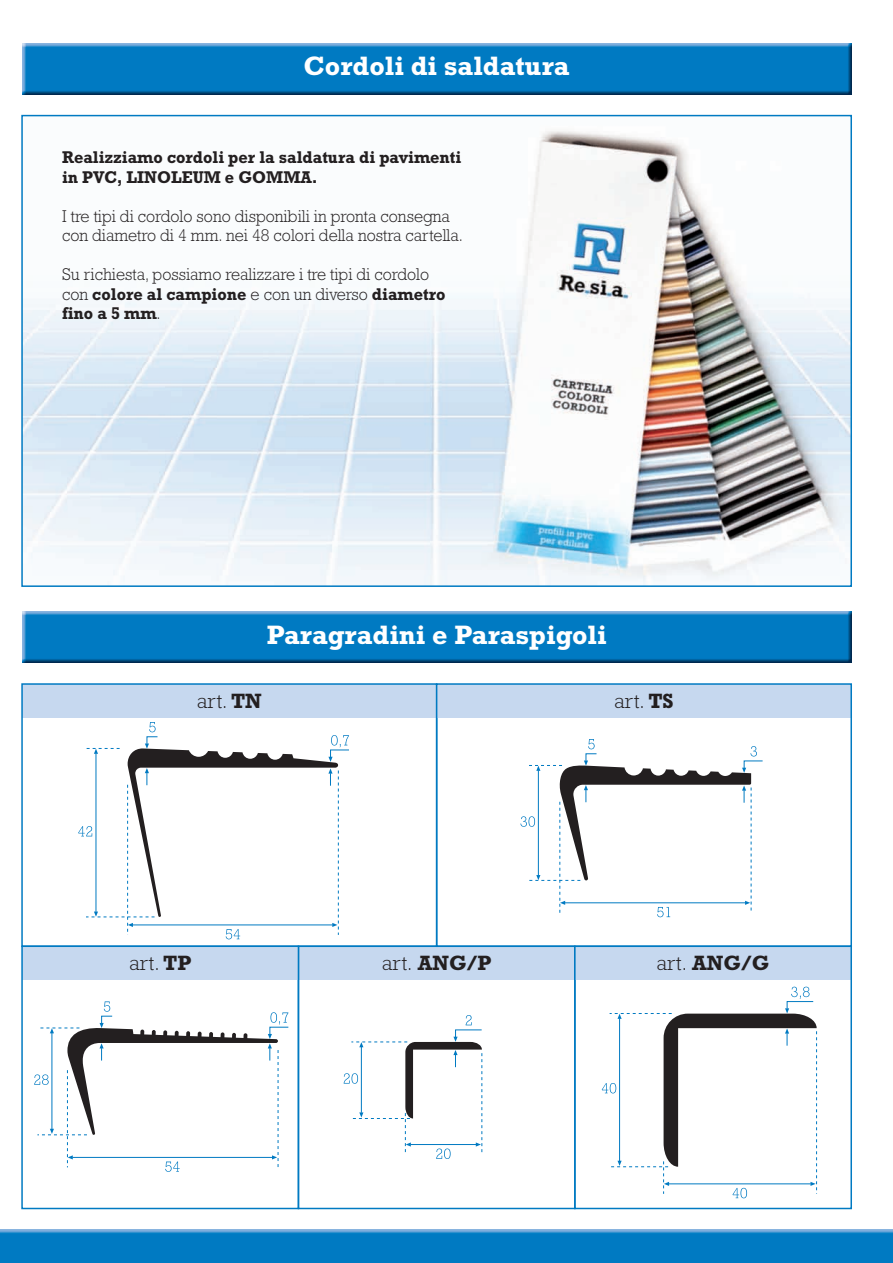
<style>
.page{position:relative;width:893px;height:1263px;background:#fff}
.page>*{position:absolute;margin:0;border:0;box-sizing:border-box;transform-origin:0 0}
.t1{font:700 27px "Rockwell";color:#fff}
.t2{font:700 21px "Rockwell";color:#231f20}
.t3{font:300 21px "Rockwell";color:#231f20}
.t4{font:300 17.25px/19.5px "Rockwell";color:#231f20;scale:.95 1}
.t5{font:700 17.25px/19.5px "Rockwell";color:#231f20;scale:.95 1}
.s1{font-weight:700}
.s2{font-weight:300}
</style>
<div class="page">
<img style="left:22px;top:612px;width:829px;height:51px">
<div style="left:298px;top:946px;width:277px;height:33px;background:#c6d8ef"></div>
<svg style="left:344px;top:1015px;width:139px;height:144px"></svg>
<div style="left:575px;top:946px;width:276px;height:33px;background:#c6d8ef"></div>
<div style="left:574px;top:945px;width:278px;height:264px;border:2px solid #007ac2"></div>
<svg style="left:602px;top:987px;width:215px;height:211px"></svg>
<img style="left:0;top:1229px;width:893px;height:34px">
<div style="left:22px;top:684px;width:415px;height:33px;background:#c6d8ef"></div>
<div style="left:21px;top:683px;width:416px;height:264px;border:2px solid #007ac2"></div>
<svg style="left:78px;top:722px;width:271px;height:217px"></svg>
<div style="left:437px;top:684px;width:414px;height:33px;background:#c6d8ef"></div>
<div style="left:436px;top:683px;width:416px;height:264px;border:2px solid #007ac2"></div>
<svg style="left:520px;top:739px;width:243px;height:178px"></svg>
<div style="left:22px;top:946px;width:276px;height:33px;background:#c6d8ef"></div>
<div style="left:21px;top:945px;width:278px;height:264px;border:2px solid #007ac2"></div>
<svg style="left:34px;top:1001px;width:255px;height:171px"></svg>
<img style="left:24px;top:131px;width:825px;height:453px">
<img style="left:22px;top:43px;width:829px;height:51px">
<h1 class="t1" style="left:304px;top:57px;width:267px">Cordoli di saldatura</h1>
<p class="t5" style="left:62px;top:149px;width:422px">Realizziamo cordoli per la saldatura di pavimenti in PVC, LINOLEUM e GOMMA.</p>
<p class="t4" style="left:62px;top:208px;width:424px">I tre tipi di cordolo sono disponibili in pronta consegna con diametro di 4 mm. nei 48 colori della nostra cartella.</p>
<p class="t4" style="left:62px;top:266px;width:405px">Su richiesta, possiamo realizzare i tre tipi di cordolo con <span class="s1">colore al campione</span> e con un diverso <span class="s1">diametro fino a 5 mm</span>.</p>
<h1 class="t1" style="left:267px;top:625px;width:341px">Paragradini e Paraspigoli</h1>
<p class="t3" style="left:197px;top:694px;width:67px">art. <span class="s1">TN</span></p>
<p class="t3" style="left:614px;top:694px;width:61px">art. <span class="s1">TS</span></p>
<p class="t3" style="left:129px;top:956px;width:64px">art. <span class="s1">TP</span></p>
<p class="t2" style="left:382px;top:956px;width:111px"><span class="s2">art.</span> ANG/P</p>
<p class="t2" style="left:656px;top:956px;width:115px"><span class="s2">art.</span> ANG/G</p>
</div>
